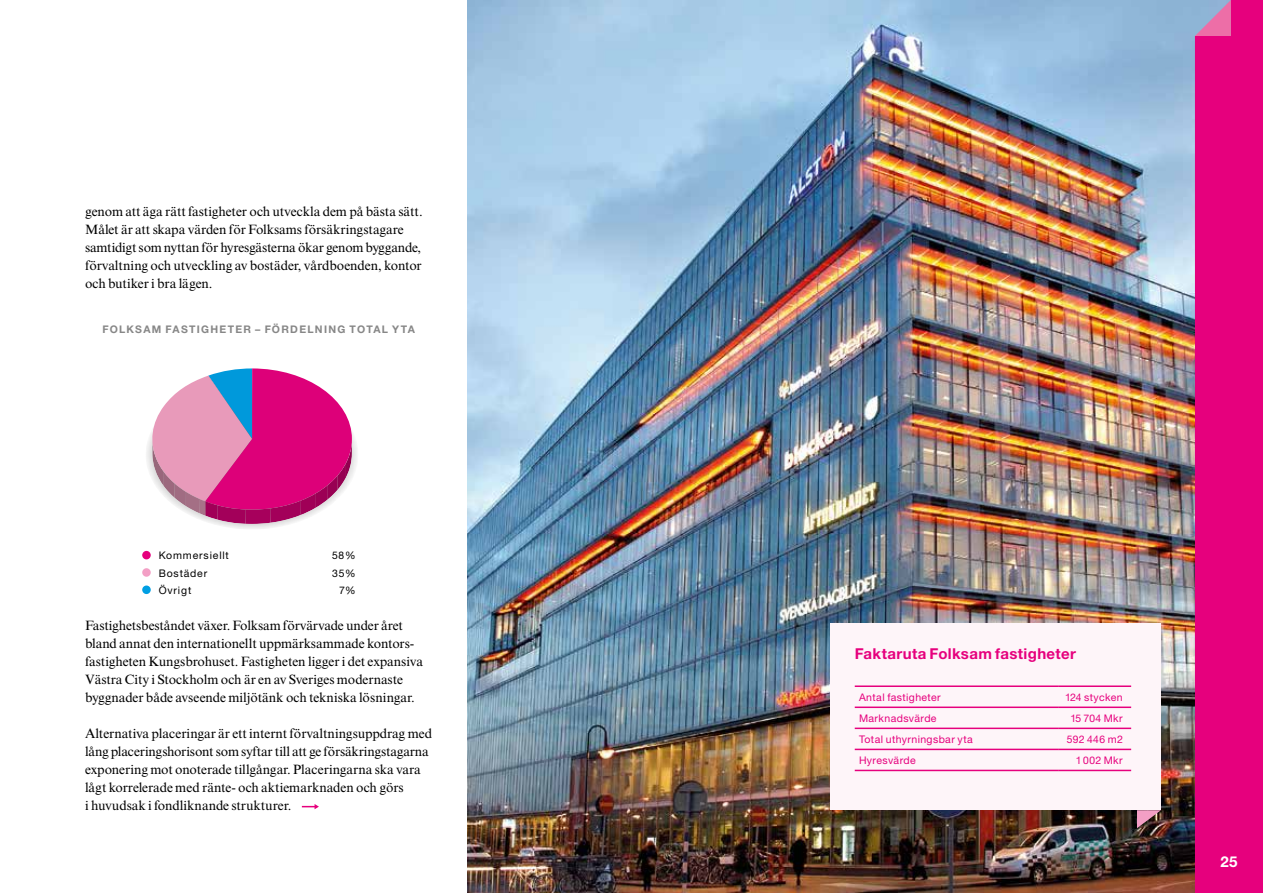
<style>
.page{position:relative;width:1263px;height:893px;background:#fff}
.page>*{position:absolute;margin:0;border:0;box-sizing:border-box;transform-origin:0 0}
.t1{font:700 15px "Helvetica Folksam";letter-spacing:.025em;color:#e6007d}
.t2{font:700 15px "Helvetica Folksam";color:#fff}
.t3{font:13.5px/18px "Times Folksam";letter-spacing:-.01em;color:#000}
.t4{font:10.5px "Helvetica Folksam";letter-spacing:.04em;color:#e6007d}
.t5{font:700 10.5px "Helvetica Folksam";letter-spacing:.12em;color:#878787}
.t6{font:10.5px "Helvetica Folksam";letter-spacing:.08em;color:#000}
</style>
<div class="page">
<img style="left:468px;top:0;width:727px;height:893px">
<svg style="left:302px;top:804px;width:17px;height:5px"></svg>
<div style="left:830px;top:623px;width:331px;height:187px;background:#fef5f9"></div>
<svg style="left:1137px;top:810px;width:24px;height:18px"></svg>
<hr style="left:855px;top:685px;width:204px;height:2px;background:#e6007d">
<hr style="left:1059px;top:685px;width:72px;height:2px;background:#e6007d">
<hr style="left:855px;top:706px;width:204px;height:2px;background:#e6007d">
<hr style="left:1059px;top:706px;width:72px;height:2px;background:#e6007d">
<hr style="left:855px;top:728px;width:204px;height:1px;background:#e6007d">
<hr style="left:1059px;top:728px;width:72px;height:1px;background:#e6007d">
<hr style="left:855px;top:749px;width:204px;height:1px;background:#e6007d">
<hr style="left:1059px;top:749px;width:72px;height:1px;background:#e6007d">
<hr style="left:855px;top:770px;width:204px;height:1px;background:#e6007d">
<hr style="left:1059px;top:770px;width:72px;height:1px;background:#e6007d">
<svg style="left:145px;top:379px;width:214px;height:151px"></svg>
<svg style="left:152px;top:368px;width:200px;height:156px"></svg>
<div style="left:142px;top:551px;width:9px;height:8px;background:#e6007d;border-radius:50%"></div>
<div style="left:142px;top:568px;width:9px;height:9px;background:#f39fc5;border-radius:50%"></div>
<div style="left:142px;top:585px;width:9px;height:9px;background:#009fe3;border-radius:50%"></div>
<div style="left:1195px;top:0;width:68px;height:893px;background:#e6007d"></div>
<svg style="left:1195px;top:0;width:36px;height:36px"></svg>
<p class="t3" style="left:85px;top:202px;width:339px">genom att äga rätt fastigheter och utveckla dem på bästa sätt.<br>Målet är att skapa värden för Folksams försäkringstagare samtidigt som nyttan för hyresgästerna ökar genom byggande, förvaltning och utveckling av bostäder, vårdboenden, kontor och butiker i bra lägen.</p>
<p class="t5" style="left:102px;top:322px;width:235px">FOLKSAM FASTIGHETER – FÖRDELNING</p>
<p class="t5" style="left:350px;top:322px;width:67px">TOTAL YTA</p>
<p class="t6" style="left:159px;top:549px;width:72px">Kommersiellt</p>
<p class="t6" style="left:332px;top:549px;width:25px">58%</p>
<p class="t6" style="left:159px;top:567px;width:50px">Bostäder</p>
<p class="t6" style="left:332px;top:567px;width:25px">35%</p>
<p class="t6" style="left:159px;top:584px;width:34px">Övrigt</p>
<p class="t6" style="left:339px;top:584px;width:18px">7%</p>
<p class="t3" style="left:85px;top:616px;width:340px">Fastighetsbeståndet växer. Folksam förvärvade under året bland annat den internationellt uppmärksammade kontors&shy;fastigheten Kungsbrohuset. Fastigheten ligger i det expansiva Västra City i Stockholm och är en av Sveriges modernaste byggnader både avseende miljötänk och tekniska lösningar.</p>
<p class="t3" style="left:85px;top:724px;width:349px">Alternativa placeringar är ett internt förvaltningsuppdrag med lång placeringshorisont som syftar till att ge försäkringstagarna exponering mot onoterade tillgångar. Placeringarna ska vara lågt korrelerade med ränte- och aktiemarknaden och görs<br>i huvudsak i fondliknande strukturer.</p>
<p class="t1" style="left:855px;top:644px;width:223px">Faktaruta Folksam fastigheter</p>
<p class="t4" style="left:859px;top:691px;width:83px">Antal fastigheter</p>
<p class="t4" style="left:1066px;top:691px;width:58px">124 stycken</p>
<p class="t4" style="left:859px;top:712px;width:79px">Marknadsvärde</p>
<p class="t4" style="left:1071px;top:712px;width:53px">15 704 Mkr</p>
<p class="t4" style="left:859px;top:733px;width:115px">Total uthyrningsbar yta</p>
<p class="t4" style="left:1067px;top:733px;width:57px">592 446 m2</p>
<p class="t4" style="left:859px;top:754px;width:58px">Hyresvärde</p>
<p class="t4" style="left:1076px;top:754px;width:48px">1 002 Mkr</p>
<p class="t2" style="left:1220px;top:852px;width:18px">25</p>
</div>
